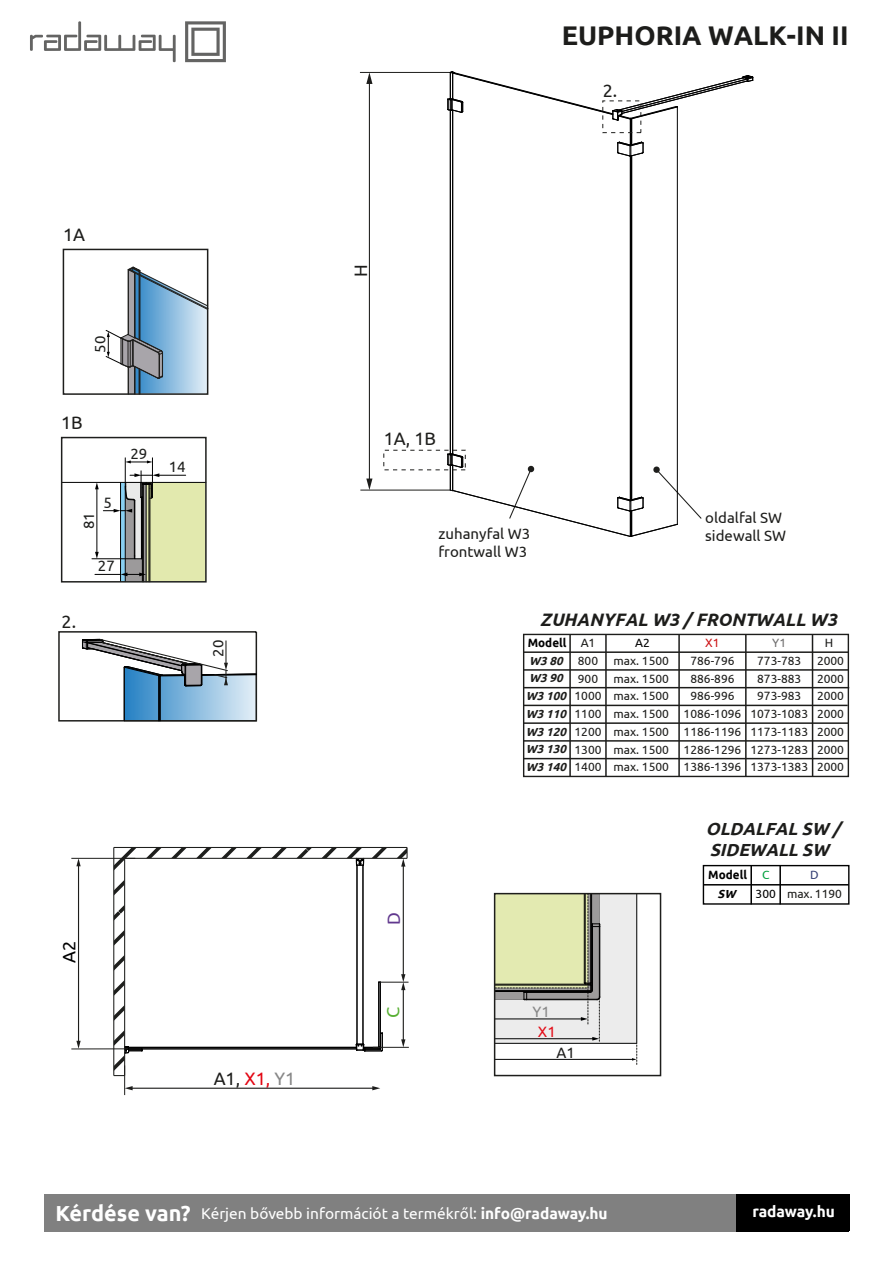
<style>
.page{position:relative;width:893px;height:1263px;background:#fff}
.page>*{position:absolute;margin:0;border:0;box-sizing:border-box;transform-origin:0 0}
.t1{font:700 27px "Ubuntu";color:#1d1d1b}
.t2{font:italic 700 18px "Ubuntu";color:#1d1d1b}
.t3{font:18px "Ubuntu";color:#1d1d1b}
.t4{font:18px "Ubuntu";color:#1e1e1c}
.t5{font:18px "Ubuntu";color:#000}
.t6{font:18px "Ubuntu";color:#56af31}
.t7{font:18px "Ubuntu";color:#61388e}
.t8{font:italic 700 17.55px/21px "Ubuntu";color:#1d1d1b}
.t9{font:15.45px "Ubuntu";color:#fff}
.t10{font:700 15.45px "Ubuntu";letter-spacing:-.01em;color:#fff}
.t11{font:15px/18px "Ubuntu";color:#1d1d1b}
.t12{font:15px/18px "Ubuntu";color:#1e1e1c}
.t13{font:15px "Ubuntu";color:#1e1f1d}
.t14{font:15px "Ubuntu";color:#e30d18}
.t15{font:15px "Ubuntu";color:#878787}
.t16{font:12px/17.7px "Ubuntu";color:#1d1d1b}
.t17{font:700 12px "Ubuntu";color:#000101}
.t18{font:12px "Ubuntu";color:#000}
.t19{font:12px "Ubuntu";color:#cc1417}
.t20{font:12px "Ubuntu";color:#706f6f}
.t21{font:12px "Ubuntu";color:#364074}
.t22{font:italic 700 11.7px "Ubuntu";color:#1d1d1b}
.t23{font:italic 700 11.7px "Ubuntu";color:#000101}
.s1{color:#e30613}
.s2{color:#878787}
.s3{font-weight:400;font-style:normal;font-size:12px}
.s4{color:#009f3d}
.s5{color:#000101}
.s6{font-weight:700;font-size:21.75px}
.s7{font-weight:700}
</style>
<div class="page">
<svg style="left:185px;top:21px;width:41px;height:41px"></svg>
<svg style="left:30px;top:21px;width:146px;height:41px"></svg>
<div style="left:523px;top:634px;width:326px;height:143px;border:1px solid #1d1d1b"></div>
<hr style="left:524px;top:651px;width:324px;height:2px;background:#1d1d1b">
<hr style="left:569px;top:634px;width:2px;height:142px;background:#1d1d1b">
<hr style="left:524px;top:687px;width:325px;height:1px;background:#1d1d1b">
<hr style="left:678px;top:635px;width:2px;height:142px;background:#1d1d1b">
<hr style="left:812px;top:635px;width:1px;height:142px;background:#1d1d1b">
<hr style="left:524px;top:722px;width:324px;height:2px;background:#1d1d1b">
<hr style="left:524px;top:740px;width:324px;height:2px;background:#1d1d1b">
<hr style="left:524px;top:758px;width:324px;height:1px;background:#1d1d1b">
<hr style="left:523px;top:705px;width:325px;height:1px;background:#1d1d1b">
<hr style="left:524px;top:669px;width:324px;height:2px;background:#1d1d1b">
<hr style="left:745px;top:634px;width:2px;height:142px;background:#1d1d1b">
<hr style="left:605px;top:634px;width:2px;height:142px;background:#1d1d1b">
<div style="left:703px;top:865px;width:146px;height:40px;border:1px solid #000101"></div>
<hr style="left:704px;top:884px;width:145px;height:1px;background:#000101">
<hr style="left:750px;top:866px;width:2px;height:38px;background:#000101">
<hr style="left:779px;top:866px;width:2px;height:38px;background:#000101">
<hr style="left:360px;top:72px;width:90px;height:1px;background:#1d1d1b">
<hr style="left:360px;top:490px;width:90px;height:1px;background:#1d1d1b">
<hr style="left:369px;top:82px;width:1px;height:399px;background:#1d1d1b">
<svg style="left:366px;top:72px;width:6px;height:12px"></svg>
<svg style="left:366px;top:478px;width:6px;height:12px"></svg>
<hr style="left:677px;top:107px;width:1px;height:417px;background:#000">
<hr style="left:630px;top:156px;width:1px;height:344px;background:#000">
<hr style="left:631px;top:156px;width:1px;height:344px;background:#000">
<hr style="left:452px;top:110px;width:1px;height:344px;background:#000">
<hr style="left:450px;top:110px;width:1px;height:343px;background:#000">
<svg style="left:447px;top:453px;width:255px;height:84px"></svg>
<svg style="left:447px;top:71px;width:307px;height:86px"></svg>
<svg style="left:114px;top:848px;width:293px;height:227px"></svg>
<hr style="left:125px;top:858px;width:282px;height:1px;background:#1e1f1d">
<hr style="left:124px;top:858px;width:1px;height:217px;background:#1e1f1d">
<hr style="left:113px;top:847px;width:1px;height:228px;background:#1e1f1d">
<hr style="left:114px;top:847px;width:293px;height:1px;background:#1e1f1d">
<svg style="left:356px;top:1032px;width:27px;height:20px"></svg>
<svg style="left:124px;top:1046px;width:19px;height:8px"></svg>
<hr style="left:357px;top:865px;width:1px;height:179px;background:#000">
<hr style="left:363px;top:865px;width:1px;height:179px;background:#000">
<svg style="left:497px;top:896px;width:140px;height:168px;background:#d5d7c4"></svg>
<hr style="left:495px;top:1043px;width:142px;height:1px;background:#000101">
<hr style="left:636px;top:893px;width:1px;height:150px;background:#000101">
<svg style="left:58px;top:631px;width:200px;height:91px"></svg>
<svg style="left:62px;top:248px;width:147px;height:147px"></svg>
<svg style="left:60px;top:436px;width:147px;height:147px"></svg>
<hr style="left:124px;top:1065px;width:1px;height:30px;background:#1d1d1b">
<hr style="left:131px;top:1088px;width:243px;height:1px;background:#1d1d1b">
<svg style="left:125px;top:1086px;width:8px;height:4px"></svg>
<svg style="left:372px;top:1086px;width:8px;height:4px"></svg>
<hr style="left:71px;top:858px;width:64px;height:1px;background:#1d1d1b">
<hr style="left:71px;top:1048px;width:57px;height:1px;background:#1d1d1b">
<hr style="left:78px;top:865px;width:1px;height:177px;background:#1d1d1b">
<svg style="left:76px;top:858px;width:5px;height:8px"></svg>
<svg style="left:76px;top:1041px;width:5px;height:8px"></svg>
<hr style="left:379px;top:982px;width:30px;height:1px;background:#1d1d1b">
<hr style="left:373px;top:1047px;width:36px;height:1px;background:#1d1d1b">
<hr style="left:403px;top:989px;width:1px;height:52px;background:#1d1d1b">
<svg style="left:401px;top:1039px;width:4px;height:8px"></svg>
<hr style="left:403px;top:865px;width:1px;height:111px;background:#1d1d1b">
<svg style="left:401px;top:847px;width:7px;height:19px"></svg>
<svg style="left:401px;top:974px;width:4px;height:16px"></svg>
<div style="left:494px;top:893px;width:167px;height:183px;border:2px solid #1e1e1c"></div>
<div style="left:44px;top:1194px;width:805px;height:37px;background:#808080"></div>
<div style="left:736px;top:1194px;width:113px;height:37px;background:#000"></div>
<h1 class="t1" style="left:562px;top:19px;width:288px">EUPHORIA WALK-IN II</h1>
<h2 class="t3" style="left:63px;top:223px;width:24px">1A</h2>
<p class="t13" style="left:91px;top:353px;width:18px;rotate:-90deg">50</p>
<h2 class="t3" style="left:61px;top:412px;width:23px">1B</h2>
<p class="t13" style="left:80px;top:529px;width:18px;rotate:-90deg">81</p>
<p class="t13" style="left:103px;top:493px;width:10px">5</p>
<p class="t13" style="left:98px;top:557px;width:18px">27</p>
<p class="t13" style="left:130px;top:445px;width:18px">29</p>
<h2 class="t4" style="left:62px;top:611px;width:16px">2.</h2>
<p class="t13" style="left:169px;top:458px;width:18px">14</p>
<p class="t11" style="left:209px;top:657px;width:18px;rotate:-90deg">20</p>
<h2 class="t5" style="left:58px;top:962px;width:24px;rotate:-90deg">A2</h2>
<h2 class="t3" style="left:214px;top:1067px;width:83px">A1, <span class="s1">X1,</span> <span class="s2">Y1</span></h2>
<h2 class="t4" style="left:603px;top:80px;width:16px">2.</h2>
<h2 class="t3" style="left:350px;top:277px;width:14px;rotate:-90deg">H</h2>
<h2 class="t4" style="left:384px;top:428px;width:54px">1A, 1B</h2>
<p class="t11" style="left:438px;top:525px;width:93px">zuhanyfal W3 frontwall W3</p>
<p class="t12" style="left:705px;top:509px;width:82px">oldalfal SW sidewall SW</p>
<h2 class="t2" style="left:540px;top:609px;width:299px">ZUHANYFAL W3 / FRONTWALL W3</h2>
<p class="t17" style="left:528px;top:635px;width:40px">Modell</p>
<p class="t16" style="left:581px;top:634px;width:16px">A1</p>
<p class="t18" style="left:635px;top:636px;width:16px">A2</p>
<p class="t16" style="left:825px;top:634px;width:10px">H</p>
<p class="t19" style="left:705px;top:636px;width:16px">X1</p>
<p class="t16" style="left:690px;top:651px;width:46px">786-796<br>886-896</p>
<p class="t20" style="left:772px;top:636px;width:15px">Y1</p>
<p class="t16" style="left:757px;top:651px;width:46px">773-783<br>873-883</p>
<p class="t22" style="left:529px;top:653px;width:39px">W3 80</p>
<p class="t16" style="left:613px;top:651px;width:57px">max. 1500 max. 1500</p>
<p class="t16" style="left:817px;top:651px;width:29px">2000<br>2000</p>
<p class="t16" style="left:578px;top:651px;width:22px">800<br>900</p>
<p class="t22" style="left:529px;top:671px;width:39px">W3 90</p>
<p class="t22" style="left:526px;top:689px;width:77px">W3 100 <span class="s3">1000</span></p>
<p class="t16" style="left:613px;top:687px;width:57px">max. 1500</p>
<p class="t16" style="left:817px;top:687px;width:29px">2000</p>
<p class="t16" style="left:690px;top:687px;width:46px">986-996</p>
<p class="t16" style="left:757px;top:687px;width:46px">973-983</p>
<p class="t22" style="left:526px;top:707px;width:77px">W3 110 <span class="s3">1100</span></p>
<p class="t16" style="left:613px;top:705px;width:57px">max. 1500</p>
<p class="t16" style="left:817px;top:705px;width:29px">2000</p>
<p class="t22" style="left:526px;top:724px;width:77px">W3 120 <span class="s3">1200</span></p>
<p class="t16" style="left:613px;top:722px;width:57px">max. 1500</p>
<p class="t16" style="left:817px;top:722px;width:29px">2000</p>
<p class="t22" style="left:526px;top:742px;width:77px">W3 130 <span class="s3">1300</span></p>
<p class="t16" style="left:613px;top:740px;width:57px">max. 1500</p>
<p class="t16" style="left:817px;top:740px;width:29px">2000</p>
<p class="t16" style="left:684px;top:705px;width:59px;text-align:justify">1086-1096<br>1186-1196<br>1286-1296</p>
<p class="t16" style="left:750px;top:705px;width:59px;text-align:justify">1073-1083<br>1173-1183<br>1273-1283</p>
<h2 class="t7" style="left:383px;top:925px;width:14px;rotate:-90deg">D</h2>
<h2 class="t6" style="left:382px;top:1018px;width:13px;rotate:-90deg">C</h2>
<p class="t22" style="left:526px;top:760px;width:77px">W3 140 <span class="s3">1400</span></p>
<p class="t16" style="left:613px;top:758px;width:57px">max. 1500</p>
<p class="t16" style="left:684px;top:758px;width:59px">1386-1396</p>
<p class="t16" style="left:750px;top:758px;width:59px">1373-1383</p>
<p class="t16" style="left:817px;top:758px;width:29px">2000</p>
<h3 class="t8" style="left:706px;top:818px;width:136px">OLDALFAL SW /<br>SIDEWALL SW</h3>
<p class="t16" style="left:756px;top:865px;width:88px;line-height:19.2px;text-indent:6px"><span class="s4">C<br></span><span class="s5">300</span> max. 1190</p>
<p class="t17" style="left:708px;top:867px;width:40px">Modell</p>
<p class="t23" style="left:718px;top:887px;width:23px">SW</p>
<p class="t21" style="left:810px;top:868px;width:10px">D</p>
<p class="t15" style="left:532px;top:1003px;width:19px">Y1</p>
<p class="t14" style="left:538px;top:1022px;width:19px">X1</p>
<p class="t12" style="left:556px;top:1043px;width:20px">A1</p>
<p class="t9" style="left:56px;top:1204px;width:554px"><span class="s6">Kérdése van?</span> Kérjen bővebb információt a termékről: <span class="s7">info@radaway.hu</span></p>
<p class="t10" style="left:752px;top:1202px;width:84px">radaway.hu</p>
</div>
